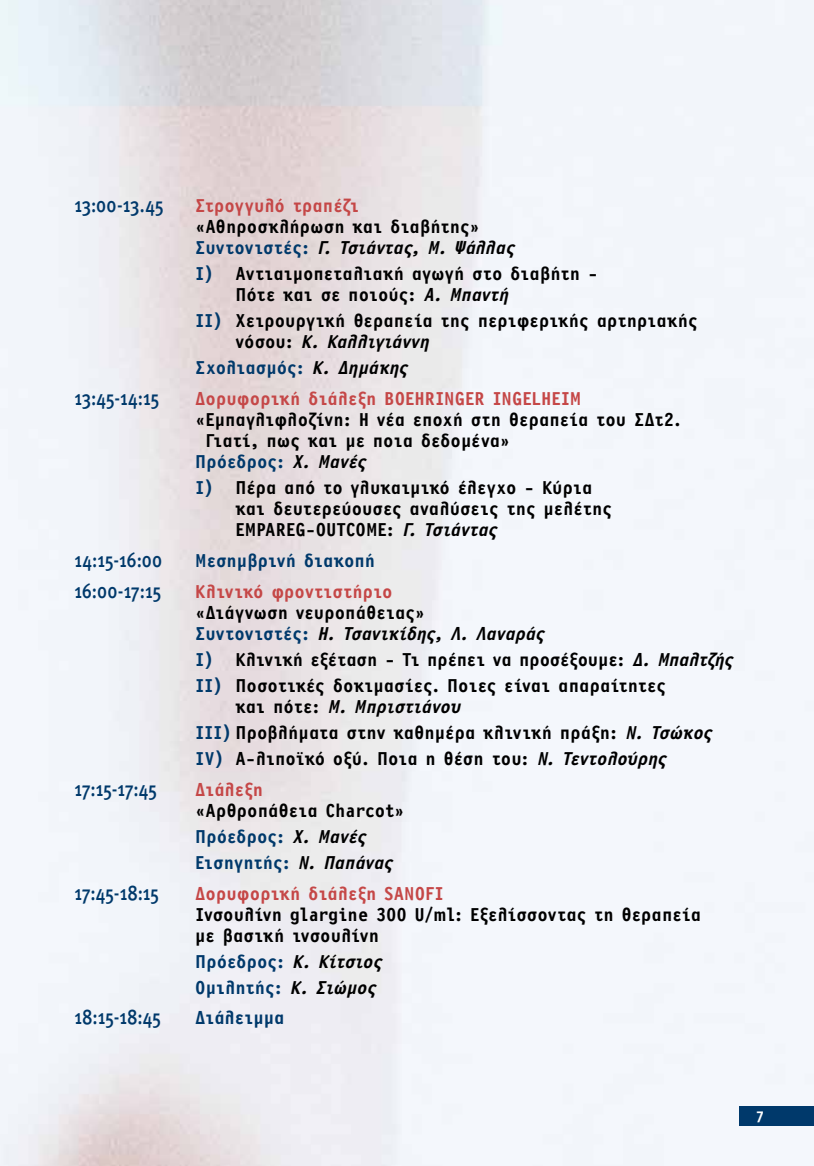
<style>
.page{position:relative;width:814px;height:1166px;background:#fff}
.page>*{position:absolute;margin:0;border:0;box-sizing:border-box;transform-origin:0 0}
.t1{font:21px "Meta Medium Greek Caps";letter-spacing:-.015em;color:#00396b;scale:.85 1}
.t2{font:700 19.25px/21px "PF Letter Gothic Display";color:#000}
.t3{font:700 19.25px "PF Letter Gothic Display";color:#c54747}
.t4{font:700 19.25px/25.9px "PF Letter Gothic Display";color:#00396b}
.t5{font:700 15.75px "PF Letter Gothic Display";color:#fff}
.s1{color:#00396b}
.s2{font-style:italic}
.s3{font-style:italic;color:#000}
</style>
<div class="page">
<div style="left:739px;top:1106px;width:75px;height:20px;background:#00396b"></div>
<p class="t1" style="left:74px;top:193px;width:107px">13:00-13.45</p>
<p class="t3" style="left:195px;top:195px;width:166px">Στρογγυλό τραπέζι</p>
<p class="t2" style="left:195px;top:217px;width:321px">«Αθηροσκλήρωση και διαβήτης»<br><span class="s1">Συντονιστές:</span> <span class="s2">Γ. Τσιάντας, Μ. Ψάλλας</span></p>
<p class="t2" style="left:235px;top:264px;width:364px;text-indent:-40px"><span class="s1">I)</span> Αντιαιμοπεταλιακή αγωγή στο διαβήτη -<br>Πότε και σε ποιούς: <span class="s2">Α. Μπαντή</span></p>
<p class="t2" style="left:235px;top:311px;width:464px;text-indent:-40px"><span class="s1">II)</span> Χειρουργική θεραπεία της περιφερικής αρτηριακής νόσου: <span class="s2">Κ. Καλλιγιάννη</span></p>
<p class="t4" style="left:195px;top:356px;width:214px">Σχολιασμός: <span class="s3">Κ. Δημάκης</span></p>
<p class="t1" style="left:74px;top:386px;width:102px">13:45-14:15</p>
<p class="t3" style="left:195px;top:388px;width:387px">Δορυφορική διάλεξη BOEHRINGER INGELHEIM</p>
<p class="t2" style="left:195px;top:410px;width:487px">«Εμπαγλιφλοζίνη: Η νέα εποχή στη θεραπεία του ΣΔτ2.</p>
<p class="t2" style="left:205px;top:431px;width:306px">Γιατί, πως και με ποια δεδομένα»</p>
<p class="t4" style="left:195px;top:450px;width:173px">Πρόεδρος: <span class="s3">Χ. Μανές</span></p>
<p class="t2" style="left:235px;top:478px;width:378px;text-indent:-40px"><span class="s1">I)</span> Πέρα από το γλυκαιμικό έλεγχο - Κύρια και δευτερεύουσες αναλύσεις της μελέτης<br>EMPAREG-OUTCOME: <span class="s2">Γ. Τσιάντας</span></p>
<p class="t1" style="left:74px;top:548px;width:105px">14:15-16:00</p>
<p class="t4" style="left:195px;top:548px;width:181px">Μεσημβρινή διακοπή</p>
<p class="t1" style="left:74px;top:579px;width:104px">16:00-17:15</p>
<p class="t3" style="left:195px;top:581px;width:199px">Κλινικό φροντιστήριο</p>
<p class="t2" style="left:195px;top:603px;width:351px">«Διάγνωση νευροπάθειας»<br><span class="s1">Συντονιστές:</span> <span class="s2">Η. Τσανικίδης, Λ. Λαναράς</span></p>
<p class="t2" style="left:195px;top:647px;width:539px;line-height:25.9px"><span class="s1">I)</span> Κλινική εξέταση - Τι πρέπει να προσέξουμε: <span class="s2">Δ. Μπαλτζής<br></span><span class="s1">II)</span> Ποσοτικές δοκιμασίες. Ποιες είναι απαραίτητες</p>
<p class="t2" style="left:195px;top:694px;width:518px;line-height:25.9px;text-indent:40px">και πότε: <span class="s2">Μ. Μπριστιάνου<br></span><span class="s1">III)</span> Προβλήματα στην καθημέρα κλινική πράξη: <span class="s2">Ν. Τσώκος<br></span><span class="s1">IV)</span> Α-λιποϊκό οξύ. Ποια η θέση του: <span class="s2">Ν. Τεντολούρης</span></p>
<p class="t1" style="left:74px;top:776px;width:99px">17:15-17:45</p>
<p class="t3" style="left:195px;top:779px;width:70px">Διάλεξη</p>
<p class="t2" style="left:195px;top:798px;width:211px;line-height:25.9px">«Αρθροπάθεια Charcot»<br><span class="s1">Πρόεδρος:</span> <span class="s2">Χ. Μανές<br></span><span class="s1">Εισηγητής:</span> <span class="s2">Ν. Παπάνας</span></p>
<p class="t1" style="left:74px;top:880px;width:101px">17:45-18:15</p>
<p class="t3" style="left:195px;top:883px;width:250px">Δορυφορική διάλεξη SANOFI</p>
<p class="t2" style="left:195px;top:904px;width:507px">Ινσουλίνη glargine 300 U/ml: Eξελίσσοντας τη θεραπεία με βασική ινσουλίνη</p>
<p class="t4" style="left:195px;top:949px;width:188px">Πρόεδρος: <span class="s3">Κ. Κίτσιος<br></span>Ομιλητής: <span class="s3">Κ. Σιώμος</span></p>
<p class="t1" style="left:74px;top:1005px;width:104px">18:15-18:45</p>
<p class="t4" style="left:195px;top:1006px;width:91px">Διάλειμμα</p>
<p class="t5" style="left:755px;top:1108px;width:10px">7</p>
</div>
